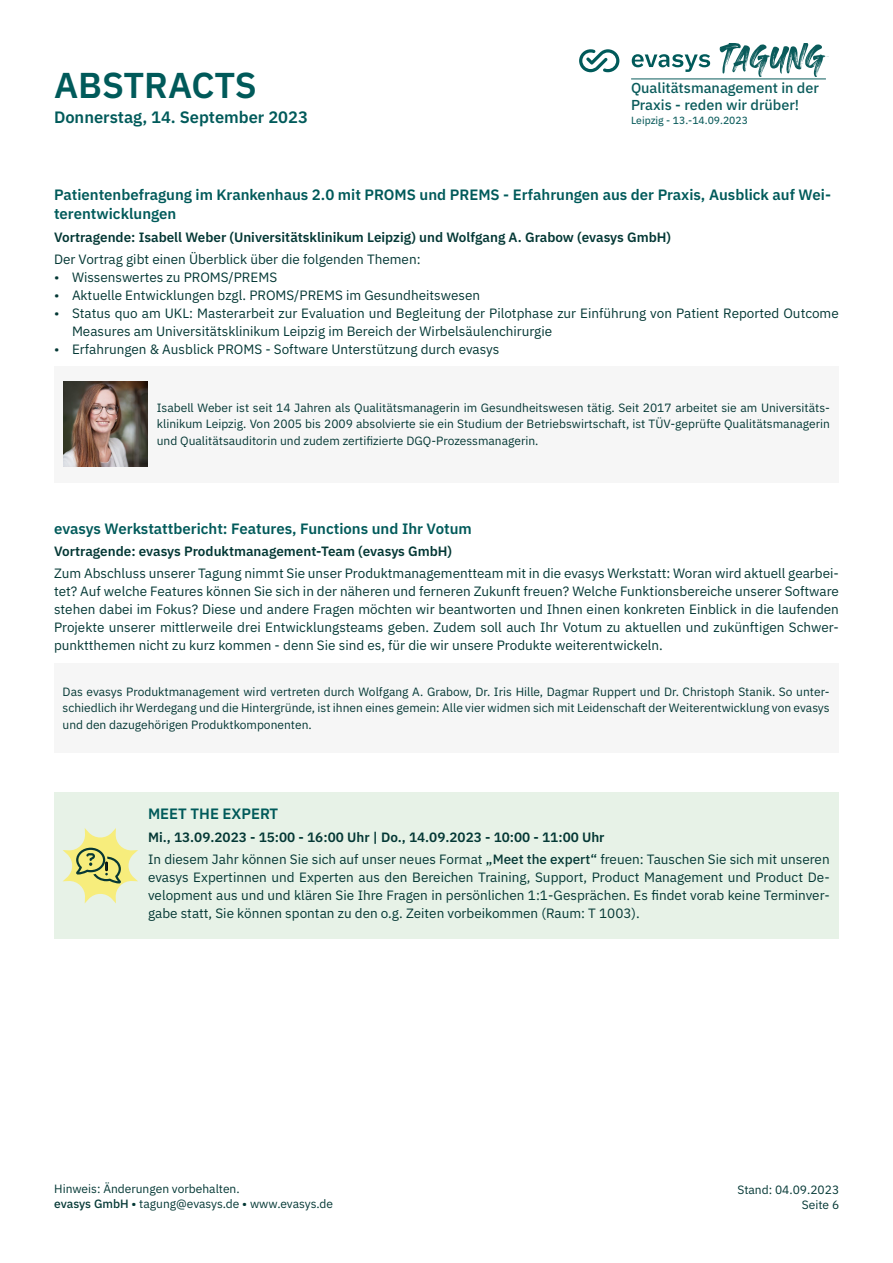
<style>
.page{position:relative;width:893px;height:1263px;background:#fff}
.page>*{position:absolute;margin:0;border:0;box-sizing:border-box;transform-origin:0 0}
.t1{font:600 36px "IBM Plex Sans";color:#005a5a}
.t2{font:600 16.5px "IBM Plex Sans";color:#005a5a}
.t3{font:600 15px/19.5px "IBM Plex Sans";color:#005a5a}
.t4{font:500 14.4px/16.8px "IBM Plex Sans";color:#0a5b5b}
.t5{font:13.5px/18px "IBM Plex Sans";color:#043835}
.t6{font:600 13.5px "IBM Plex Sans";color:#043835}
.t7{font:12px/16.5px "IBM Plex Sans";color:#043835;text-align:justify}
.t8{font:10.35px "IBM Plex Sans Text";color:#0a5b5b}
.s1{font-weight:600}
.s2{font-weight:500}
</style>
<div class="page">
<svg style="left:579px;top:49px;width:40px;height:23px"></svg>
<svg style="left:632px;top:54px;width:78px;height:18px"></svg>
<svg style="left:720px;top:43px;width:108px;height:34px"></svg>
<hr style="left:631px;top:79px;width:195px;height:1px;background:#0a5b5b">
<div style="left:54px;top:792px;width:785px;height:147px;background:#e1efe2"></div>
<div style="left:54px;top:663px;width:785px;height:90px;background:#f6f6f6"></div>
<div style="left:54px;top:366px;width:785px;height:116px;background:#f6f6f6"></div>
<img style="left:63px;top:381px;width:85px;height:85px">
<svg style="left:63px;top:828px;width:75px;height:75px"></svg>
<h1 class="t1" style="left:54px;top:57px;width:204px">ABSTRACTS</h1>
<p class="t2" style="left:54px;top:104px;width:255px">Donnerstag, 14. September 2023</p>
<p class="t4" style="left:631px;top:78px;width:190px">Qualitätsmanagement in der<br>Praxis - reden wir drüber!</p>
<p class="t8" style="left:631px;top:112px;width:118px">Leipzig - 13.-14.09.2023</p>
<p class="t3" style="left:54px;top:184px;width:778px">Patientenbefragung im Krankenhaus 2.0 mit PROMS und PREMS - Erfahrungen aus der Praxis, Ausblick auf Wei&shy;terentwicklungen</p>
<p class="t6" style="left:54px;top:226px;width:619px">Vortragende: Isabell Weber (Universitätsklinikum Leipzig) und Wolfgang A. Grabow (evasys GmbH)</p>
<p class="t5" style="left:54px;top:249px;width:368px">Der Vortrag gibt einen Überblick über die folgenden Themen:</p>
<p class="t5" style="left:54px;top:267px;width:225px">• Wissenswertes zu PROMS/PREMS</p>
<p class="t5" style="left:54px;top:285px;width:428px">• Aktuelle Entwicklungen bzgl. PROMS/PREMS im Gesundheitswesen</p>
<p class="t5" style="left:72px;top:303px;width:768px;text-indent:-18px">• Status quo am UKL: Masterarbeit zur Evaluation und Begleitung der Pilotphase zur Einführung von Patient Reported Outcome<br>Measures am Universitätsklinikum Leipzig im Bereich der Wirbelsäulenchirurgie</p>
<p class="t5" style="left:54px;top:339px;width:447px">• Erfahrungen &amp; Ausblick PROMS - Software Unterstützung durch evasys</p>
<p class="t7" style="left:157px;top:398px;width:675px">Isabell Weber ist seit 14 Jahren als Qualitätsmanagerin im Gesundheitswesen tätig. Seit 2017 arbeitet sie am Universitäts&shy;klinikum Leipzig. Von 2005 bis 2009 absolvierte sie ein Studium der Betriebswirtschaft, ist TÜV-geprüfte Qualitätsmanagerin und Qualitätsauditorin und zudem zertifizierte DGQ-Prozessmanagerin.</p>
<p class="t3" style="left:54px;top:518px;width:419px">evasys Werkstattbericht: Features, Functions und Ihr Votum</p>
<p class="t6" style="left:54px;top:541px;width:400px">Vortragende: evasys Produktmanagement-Team (evasys GmbH)</p>
<p class="t5" style="left:54px;top:563px;width:786px;text-align:justify">Zum Abschluss unserer Tagung nimmt Sie unser Produktmanagementteam mit in die evasys Werkstatt: Woran wird aktuell gearbei&shy;tet? Auf welche Features können Sie sich in der näheren und ferneren Zukunft freuen? Welche Funktionsbereiche unserer Software stehen dabei im Fokus? Diese und andere Fragen möchten wir beantworten und Ihnen einen konkreten Einblick in die laufenden Projekte unserer mittlerweile drei Entwicklungsteams geben. Zudem soll auch Ihr Votum zu aktuellen und zukünftigen Schwer&shy;punktthemen nicht zu kurz kommen - denn Sie sind es, für die wir unsere Produkte weiterentwickeln.</p>
<p class="t7" style="left:63px;top:682px;width:769px">Das evasys Produktmanagement wird vertreten durch Wolfgang A. Grabow, Dr. Iris Hille, Dagmar Ruppert und Dr. Christoph Stanik. So unter&shy;schiedlich ihr Werdegang und die Hintergründe, ist ihnen eines gemein: Alle vier widmen sich mit Leidenschaft der Weiterentwicklung von evasys und den dazugehörigen Produktkomponenten.</p>
<p class="t3" style="left:148px;top:803px;width:132px">MEET THE EXPERT</p>
<p class="t5" style="left:148px;top:824px;width:683px;line-height:22.2px"><span class="s1">Mi., 13.09.2023 - 15:00 - 16:00 Uhr | Do., 14.09.2023 - 10:00 - 11:00 Uhr<br></span>In diesem Jahr können Sie sich auf unser neues Format <span class="s2">„Meet the expert“</span> freuen: Tauschen Sie sich mit unseren</p>
<p class="t5" style="left:148px;top:867px;width:683px;text-align:justify">evasys Expertinnen und Experten aus den Bereichen Training, Support, Product Management und Product De&shy;velopment aus und und klären Sie Ihre Fragen in persönlichen 1:1-Gesprächen. Es findet vorab keine Terminver&shy;gabe statt, Sie können spontan zu den o.g. Zeiten vorbeikommen (Raum: T 1003).</p>
<p class="t7" style="left:54px;top:1180px;width:280px;line-height:15px">Hinweis: Änderungen vorbehalten.<br><span class="s2">evasys GmbH •</span> tagung@evasys.de <span class="s2">•</span> www.evasys.de</p>
<p class="t7" style="left:737px;top:1181px;width:103px;line-height:15px;text-align:right">Stand: 04.09.2023<br>Seite 6</p>
</div>
